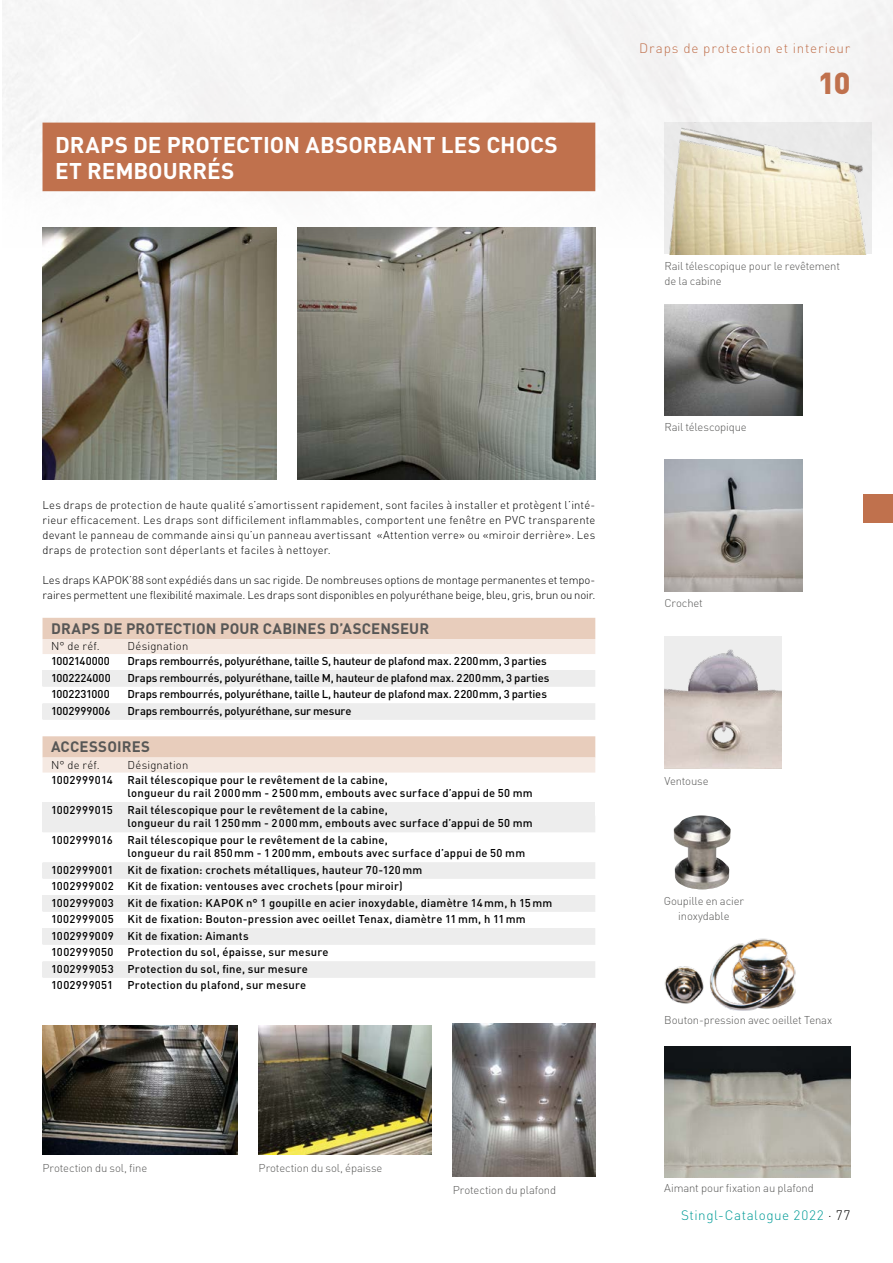
<style>
.page{position:relative;width:893px;height:1263px;background:#fff}
.page>*{position:absolute;margin:0;border:0;box-sizing:border-box;transform-origin:0 0}
.t1{font:900 30px "DIN";color:#c0714d}
.t2{font:700 22.5px/26.5px "DIN";color:#fff}
.t3{font:700 15px "DIN";letter-spacing:.01em;color:#575756}
.t4{font:300 13.5px "DIN";letter-spacing:.06em;color:#c0714d}
.t5{font:300 13.5px "DIN";letter-spacing:.04em;color:#009b97}
.t6{font:500 11.25px/16.5px "DIN";letter-spacing:.02em;color:#000}
.t7{font:300 11.25px/15px "DIN";letter-spacing:-.005em;color:#000;text-align:justify}
.t8{font:500 11.25px "DIN";letter-spacing:-.015em;color:#000}
.t9{font:300 11.25px/15px "DIN";letter-spacing:-.01em;color:#575756}
.t10{font:300 11.25px "DIN";letter-spacing:.02em;color:#000}
.t11{font:500 11.25px "DIN";letter-spacing:-.005em;color:#000}
.t12{font:500 11.25px "DIN";color:#000}
.s1{color:#000}
</style>
<div class="page">
<div style="left:43px;top:618px;width:552px;height:21px;background:#e8cdbc"></div>
<div style="left:43px;top:639px;width:552px;height:15px;background:#f5e9e2"></div>
<div style="left:43px;top:670px;width:552px;height:17px;background:#ededed"></div>
<div style="left:43px;top:703px;width:552px;height:17px;background:#ededed"></div>
<div style="left:43px;top:736px;width:552px;height:21px;background:#e8cdbc"></div>
<div style="left:43px;top:757px;width:552px;height:15px;background:#f5e9e2"></div>
<div style="left:43px;top:802px;width:552px;height:29px;background:#ededed"></div>
<div style="left:43px;top:816px;width:552px;height:16px;background:#ededed"></div>
<div style="left:43px;top:862px;width:552px;height:17px;background:#ededed"></div>
<div style="left:43px;top:895px;width:552px;height:17px;background:#ededed"></div>
<div style="left:43px;top:928px;width:552px;height:17px;background:#ededed"></div>
<div style="left:43px;top:961px;width:552px;height:17px;background:#ededed"></div>
<img style="left:43px;top:249px;width:233px;height:231px">
<img style="left:298px;top:249px;width:297px;height:231px">
<img style="left:670px;top:249px;width:199px;height:5px">
<img style="left:664px;top:460px;width:139px;height:132px">
<img style="left:664px;top:636px;width:118px;height:133px">
<img style="left:664px;top:939px;width:132px;height:72px">
<img style="left:664px;top:305px;width:139px;height:110px">
<img style="left:2px;top:0;width:891px;height:249px">
<div style="left:43px;top:123px;width:552px;height:68px;background:#c0714d"></div>
<img style="left:43px;top:1025px;width:194px;height:130px">
<img style="left:453px;top:1024px;width:142px;height:153px">
<img style="left:259px;top:1025px;width:173px;height:130px">
<img style="left:674px;top:815px;width:57px;height:74px">
<img style="left:664px;top:1047px;width:186px;height:130px">
<div style="left:863px;top:494px;width:30px;height:29px;background:#c0714d"></div>
<h2 class="t2" style="left:55px;top:130px;width:504px">DRAPS DE PROTECTION ABSORBANT LES CHOCS<br>ET REMBOURRÉS</h2>
<p class="t4" style="left:639px;top:40px;width:213px">Draps de protection et interieur</p>
<h1 class="t1" style="left:818px;top:63px;width:34px">10</h1>
<p class="t9" style="left:664px;top:258px;width:177px">Rail télescopique pour le revêtement de la cabine</p>
<p class="t7" style="left:43px;top:498px;width:554px">Les draps de protection de haute qualité s’amortissent rapidement, sont faciles à installer et protègent l’inté&shy;rieur efficacement. Les draps sont difficilement inflammables, comportent une fenêtre en PVC transparente devant le panneau de commande ainsi qu’un panneau avertissant «Attention verre» ou «miroir derrière». Les draps de protection sont déperlants et faciles à nettoyer.</p>
<p class="t7" style="left:43px;top:573px;width:554px">Les draps KAPOK’88 sont expédiés dans un sac rigide. De nombreuses options de montage permanentes et tempo&shy;raires permettent une flexibilité maximale. Les draps sont disponibles en polyuréthane beige, bleu, gris, brun ou noir.</p>
<h3 class="t3" style="left:51px;top:618px;width:380px">DRAPS DE PROTECTION POUR CABINES D’ASCENSEUR</h3>
<p class="t7" style="left:51px;top:639px;width:50px">N° de réf.</p>
<p class="t10" style="left:128px;top:639px;width:62px">Désignation</p>
<p class="t6" style="left:51px;top:653px;width:60px">1002140000</p>
<p class="t8" style="left:128px;top:654px;width:421px">Draps rembourrés, polyuréthane, taille S, hauteur de plafond max. 2200mm, 3 parties</p>
<p class="t6" style="left:51px;top:669px;width:61px">1002224000</p>
<p class="t8" style="left:128px;top:670px;width:423px">Draps rembourrés, polyuréthane, taille M, hauteur de plafond max. 2200mm, 3 parties</p>
<p class="t11" style="left:51px;top:687px;width:60px">1002231000</p>
<p class="t8" style="left:128px;top:687px;width:421px">Draps rembourrés, polyuréthane, taille L, hauteur de plafond max. 2200mm, 3 parties</p>
<p class="t12" style="left:51px;top:703px;width:61px">1002999006</p>
<p class="t8" style="left:128px;top:703px;width:225px">Draps rembourrés, polyuréthane, sur mesure</p>
<h3 class="t3" style="left:51px;top:737px;width:101px">ACCESSOIRES</h3>
<p class="t7" style="left:51px;top:757px;width:50px">N° de réf.</p>
<p class="t10" style="left:128px;top:758px;width:62px">Désignation</p>
<p class="t6" style="left:51px;top:771px;width:63px">1002999014</p>
<p class="t6" style="left:128px;top:773px;width:407px;line-height:13.5px">Rail télescopique pour le revêtement de la cabine,<br>longueur du rail 2000mm - 2500mm, embouts avec surface d’appui de 50 mm</p>
<p class="t6" style="left:51px;top:801px;width:63px">1002999015</p>
<p class="t6" style="left:128px;top:803px;width:407px;line-height:13.5px">Rail télescopique pour le revêtement de la cabine,<br>longueur du rail 1250mm - 2000mm, embouts avec surface d’appui de 50 mm</p>
<p class="t6" style="left:51px;top:831px;width:63px">1002999016</p>
<p class="t6" style="left:128px;top:833px;width:399px;line-height:13.5px">Rail télescopique pour le revêtement de la cabine,<br>longueur du rail 850mm - 1200mm, embouts avec surface d’appui de 50 mm</p>
<p class="t6" style="left:51px;top:861px;width:64px">1002999001</p>
<p class="t6" style="left:51px;top:861px;width:503px;text-indent:77px">Kit de fixation: crochets métalliques, hauteur 70-120mm<br>1002999002 Kit de fixation: ventouses avec crochets (pour miroir)<br>1002999003 Kit de fixation: KAPOK n° 1 goupille en acier inoxydable, diamètre 14mm, h 15mm 1002999005 Kit de fixation: Bouton-pression avec oeillet Tenax, diamètre 11mm, h 11mm 1002999009 Kit de fixation: Aimants<br>1002999050 Protection du sol, épaisse, sur mesure<br>1002999053 Protection du sol, fine, sur mesure<br>1002999051</p>
<p class="t6" style="left:128px;top:977px;width:180px">Protection du plafond, sur mesure</p>
<p class="t9" style="left:43px;top:1160px;width:106px">Protection du sol, fine</p>
<p class="t9" style="left:259px;top:1160px;width:125px">Protection du sol, épaisse</p>
<p class="t9" style="left:453px;top:1182px;width:105px">Protection du plafond</p>
<p class="t9" style="left:664px;top:419px;width:84px">Rail télescopique</p>
<p class="t9" style="left:664px;top:595px;width:40px">Crochet</p>
<p class="t9" style="left:664px;top:773px;width:46px">Ventouse</p>
<p class="t9" style="left:664px;top:893px;width:82px;text-align:center">Goupille en acier inoxydable</p>
<p class="t9" style="left:664px;top:1012px;width:170px">Bouton-pression avec oeillet Tenax</p>
<p class="t9" style="left:664px;top:1180px;width:151px">Aimant pour fixation au plafond</p>
<p class="t5" style="left:681px;top:1207px;width:171px">Stingl-Catalogue 2022 <span class="s1">· 77</span></p>
</div>
